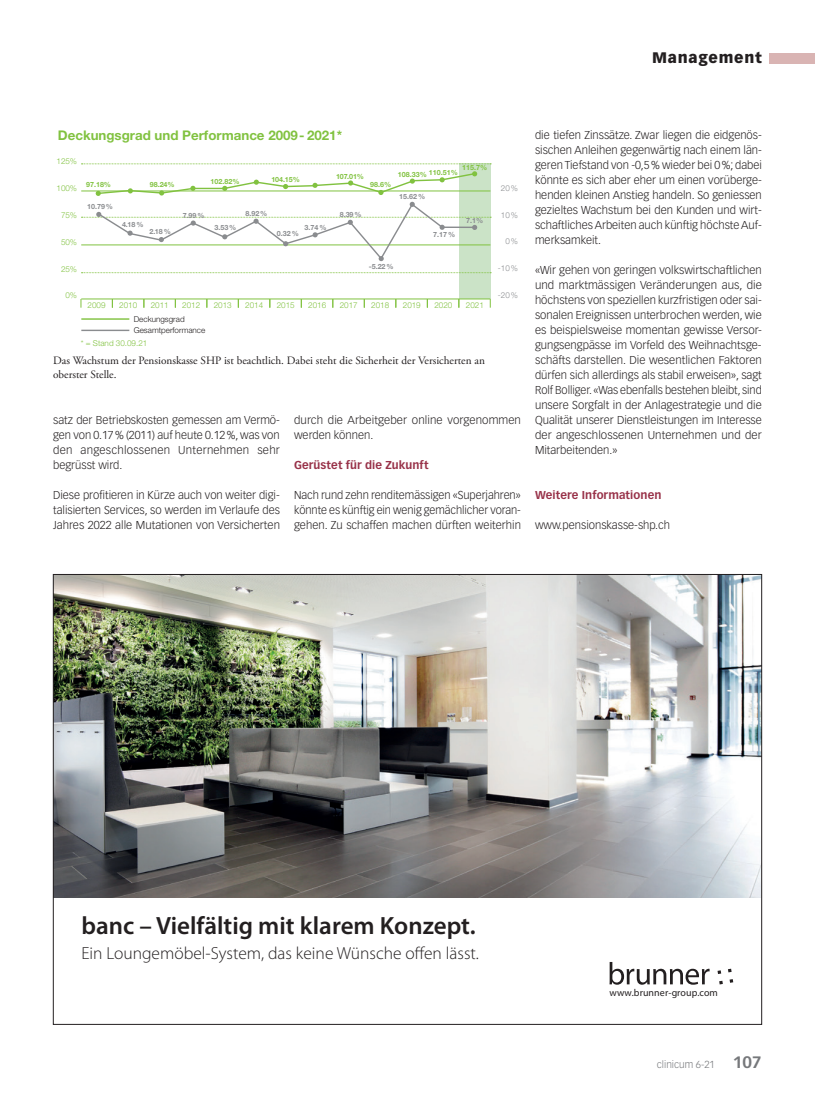
<style>
.page{position:relative;width:815px;height:1099px;background:#fff}
.page>*{position:absolute;margin:0;border:0;box-sizing:border-box;transform-origin:0 0}
.t1{font:600 25px "Myriad Pro";color:#231f20}
.t2{font:300 17.5px "Myriad Pro";color:#231f20}
.t3{font:900 15px "Vectora LT Std";letter-spacing:.05em;color:#231f20}
.t4{font:700 13.38px "Helvetica Neue LT Std";color:#81c240}
.t5{font:300 11.25px/15px "Vectora LT Std";color:#231f20;text-align:justify}
.t6{font:11.25px/13.5px "Adobe Garamond Pro";color:#231f20}
.t7{font:700 11.25px "Vectora LT Std";letter-spacing:.005em;color:#983249}
.t8{font:10px "Myriad Pro";letter-spacing:.01em;color:#231f20}
.t9{font:300 10px "Vectora LT Std";color:#76787b}
.t10{font:300 8.12px "Helvetica Neue LT Std";color:#81c240}
.t11{font:300 8.12px/11.4px "Helvetica Neue LT Std";color:#231f20}
.t12{font:300 8.12px "Helvetica Neue LT Std";color:#8a8c8f}
.t13{font:700 7.12px "Helvetica Neue LT Std";color:#8a8c8f}
.t14{font:700 7.12px "Helvetica Neue LT Std";color:#81c240}
.s1{color:#fff}
.s2{font-weight:700;font-size:16.25px}
</style>
<div class="page">
<div style="left:770px;top:53px;width:45px;height:10px;background:#d9b4b3"></div>
<div style="left:459px;top:164px;width:32px;height:135px;background:#cbe3c7"></div>
<hr style="left:81px;top:191px;width:409px;height:1px;background:#81c240">
<svg style="left:81px;top:272px;width:410px;height:1px"></svg>
<svg style="left:81px;top:164px;width:410px;height:1px"></svg>
<hr style="left:81px;top:298px;width:409px;height:1px;background:#81c240">
<hr style="left:81px;top:318px;width:48px;height:2px;background:#81c240">
<hr style="left:81px;top:329px;width:48px;height:2px;background:#8a8c8f">
<svg style="left:81px;top:202px;width:410px;height:59px"></svg>
<svg style="left:96px;top:171px;width:381px;height:25px"></svg>
<img style="left:55px;top:576px;width:705px;height:321px">
<svg style="left:609px;top:962px;width:101px;height:22px"></svg>
<svg style="left:719px;top:980px;width:4px;height:4px"></svg>
<svg style="left:717px;top:970px;width:4px;height:4px"></svg>
<svg style="left:728px;top:968px;width:4px;height:4px"></svg>
<h3 class="t3" style="left:652px;top:49px;width:111px">Management</h3>
<p class="t4" style="left:58px;top:127px;width:286px">Deckungsgrad und Performance 2009- 2021*</p>
<p class="t10" style="left:57px;top:156px;width:22px">125%</p>
<p class="t10" style="left:57px;top:183px;width:22px">100%</p>
<p class="t10" style="left:61px;top:210px;width:18px">75%</p>
<p class="t10" style="left:61px;top:237px;width:18px">50%</p>
<p class="t10" style="left:61px;top:264px;width:18px">25%</p>
<p class="t10" style="left:65px;top:290px;width:13px">0%</p>
<p class="t14" style="left:86px;top:180px;width:26px">97.18%</p>
<p class="t14" style="left:150px;top:180px;width:26px">98.24%</p>
<p class="t14" style="left:211px;top:177px;width:30px">102.82%</p>
<p class="t14" style="left:271px;top:175px;width:30px">104.15%</p>
<p class="t13" style="left:87px;top:202px;width:27px">10.79%</p>
<p class="t13" style="left:183px;top:211px;width:23px">7.99%</p>
<p class="t13" style="left:245px;top:209px;width:23px">8.92%</p>
<p class="t13" style="left:122px;top:220px;width:23px">4.18%</p>
<p class="t13" style="left:149px;top:227px;width:23px">2.18%</p>
<p class="t13" style="left:214px;top:223px;width:23px">3.53%</p>
<p class="t13" style="left:305px;top:223px;width:23px">3.74%</p>
<p class="t13" style="left:277px;top:229px;width:23px">0.32%</p>
<p class="t14" style="left:462px;top:163px;width:26px">115.7%</p>
<p class="t14" style="left:429px;top:168px;width:30px">110.51%</p>
<p class="t14" style="left:398px;top:169px;width:30px">108.33%</p>
<p class="t13" style="left:399px;top:192px;width:27px">15.62%</p>
<p class="t14" style="left:336px;top:172px;width:30px">107.01%</p>
<p class="t13" style="left:340px;top:210px;width:23px">8.39%</p>
<p class="t14" style="left:370px;top:180px;width:23px">98.6%</p>
<p class="t13" style="left:466px;top:216px;width:19px">7.1%</p>
<p class="t13" style="left:369px;top:262px;width:26px">-5.22%</p>
<p class="t13" style="left:433px;top:230px;width:23px">7.17%</p>
<p class="t10" style="left:88px;top:300px;width:19px">2009</p>
<p class="t10" style="left:119px;top:300px;width:19px">2010</p>
<p class="t10" style="left:151px;top:300px;width:19px">2011</p>
<p class="t10" style="left:182px;top:300px;width:19px">2012</p>
<p class="t10" style="left:214px;top:300px;width:19px">2013</p>
<p class="t10" style="left:245px;top:300px;width:19px">2014</p>
<p class="t10" style="left:277px;top:300px;width:19px">2015</p>
<p class="t10" style="left:308px;top:300px;width:19px">2016</p>
<p class="t10" style="left:340px;top:300px;width:19px">2017</p>
<p class="t10" style="left:371px;top:300px;width:19px">2018</p>
<p class="t10" style="left:403px;top:300px;width:19px">2019</p>
<p class="t10" style="left:434px;top:300px;width:19px">2020</p>
<p class="t10" style="left:466px;top:300px;width:22px">2021<span class="s1">.</span></p>
<p class="t10" style="left:81px;top:338px;width:68px">* = Stand 30.09.21</p>
<p class="t11" style="left:134px;top:313px;width:73px">Deckungsgrad<br>Gesamtperformance</p>
<p class="t6" style="left:53px;top:354px;width:433px">Das Wachstum der Pensionskasse SHP ist beachtlich. Dabei steht die Sicherheit der Versicherten an oberster Stelle.</p>
<p class="t12" style="left:501px;top:183px;width:19px">20%</p>
<p class="t12" style="left:501px;top:210px;width:19px">10%</p>
<p class="t12" style="left:505px;top:237px;width:14px">0%</p>
<p class="t12" style="left:498px;top:263px;width:22px">-10%</p>
<p class="t12" style="left:498px;top:290px;width:22px">-20%</p>
<p class="t5" style="left:53px;top:413px;width:228px">satz der Betriebskosten gemessen am Vermö&shy;gen von 0.17 % (2011) auf heute 0.12 %, was von den angeschlossenen Unternehmen sehr begrüsst wird.</p>
<p class="t5" style="left:53px;top:488px;width:228px">Diese profitieren in Kürze auch von weiter digi&shy;talisierten Services, so werden im Verlaufe des Jahres 2022 alle Mutationen von Versicherten</p>
<p class="t5" style="left:294px;top:413px;width:228px">durch die Arbeitgeber online vorgenommen werden können.</p>
<p class="t7" style="left:294px;top:458px;width:136px">Gerüstet für die Zukunft</p>
<p class="t5" style="left:294px;top:488px;width:228px">Nach rund zehn renditemässigen «Superjahren» könnte es künftig ein wenig gemächlicher voran&shy;gehen. Zu schaffen machen dürften weiterhin</p>
<p class="t5" style="left:535px;top:128px;width:228px">die tiefen Zinssätze. Zwar liegen die eidgenös&shy;sischen Anleihen gegenwärtig nach einem län&shy;geren Tiefstand von -0,5 % wieder bei 0 %; dabei könnte es sich aber eher um einen vorüberge&shy;henden kleinen Anstieg handeln. So geniessen gezieltes Wachstum bei den Kunden und wirt&shy;schaftliches Arbeiten auch künftig höchste Auf&shy;merksamkeit.</p>
<p class="t5" style="left:535px;top:263px;width:228px">«Wir gehen von geringen volkswirtschaftlichen und marktmässigen Veränderungen aus, die höchstens von speziellen kurzfristigen oder sai&shy;sonalen Ereignissen unterbrochen werden, wie es beispielsweise momentan gewisse Versor&shy;gungsengpässe im Vorfeld des Weihnachtsge&shy;schäfts darstellen. Die wesentlichen Faktoren dürfen sich allerdings als stabil erweisen», sagt Rolf Bolliger. «Was ebenfalls bestehen bleibt, sind unsere Sorgfalt in der Anlagestrategie und die Qualität unserer Dienstleistungen im Interesse der angeschlossenen Unternehmen und der Mitarbeitenden.»</p>
<p class="t7" style="left:535px;top:488px;width:128px">Weitere Informationen</p>
<p class="t5" style="left:535px;top:518px;width:136px">www.pensionskasse-shp.ch</p>
<h1 class="t1" style="left:81px;top:909px;width:396px">banc – Vielfältig mit klarem Konzept.</h1>
<h2 class="t2" style="left:81px;top:942px;width:399px">Ein Loungemöbel-System, das keine Wünsche offen lässt.</h2>
<p class="t8" style="left:609px;top:986px;width:110px">www.brunner-group.com</p>
<p class="t9" style="left:657px;top:1058px;width:106px">clinicum 6-21 <span class="s2">107</span></p>
</div>
